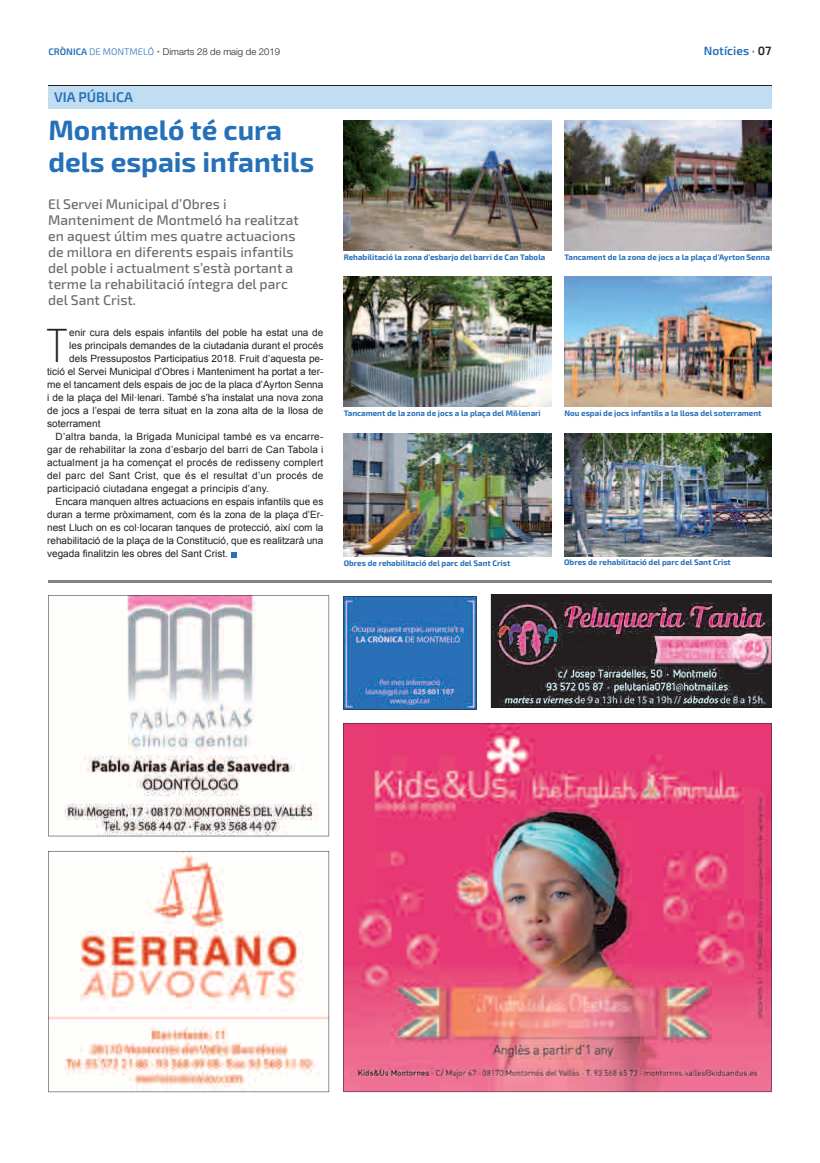
<style>
.page{position:relative;width:820px;height:1163px;background:#fff}
.page>*{position:absolute;margin:0;border:0;box-sizing:border-box;transform-origin:0 0}
.t1{font:100 condensed 46.4px "Helvetica Neue";color:#231f20}
.t2{font:700 28px/32px "Exo 2";color:#2570b8}
.t3{font:500 14px/16px "Exo 2";color:#6a6c6f}
.t4{font:600 14px "Exo 2";color:#2570b8}
.t5{font:600 12px "Exo 2";color:#2570b8}
.t6{font:10px "Arial";color:#231f20}
.t7{font:10px "Arial";letter-spacing:.02em;color:#231f20}
.t8{font:300 9.5px "Helvetica Neue";color:#231f20}
.t9{font:700 8px "Exo 2";color:#2570b8}
.s1{font-family:"Exo 2";font-weight:600;color:#2570b8}
.s2{font-family:"Exo 2";color:#2570b8}
.s3{font-family:"Exo 2";font-weight:700;font-size:13px;color:#8d8b8e}
.s4{font-weight:700;font-size:13px;color:#8d8b8e}
.s5{color:#231f20}
</style>
<div class="page">
<hr style="left:48px;top:580px;width:723px;height:2px;background:#808285">
<svg style="left:48px;top:851px;width:281px;height:240px"></svg>
<svg style="left:48px;top:595px;width:281px;height:241px"></svg>
<img style="left:490px;top:594px;width:281px;height:113px">
<img style="left:343px;top:121px;width:208px;height:130px">
<img style="left:343px;top:277px;width:208px;height:130px">
<img style="left:343px;top:433px;width:208px;height:123px">
<img style="left:564px;top:121px;width:207px;height:130px">
<img style="left:564px;top:277px;width:207px;height:130px">
<img style="left:564px;top:433px;width:207px;height:123px">
<svg style="left:343px;top:596px;width:133px;height:113px;background:#3475b9"></svg>
<img style="left:343px;top:723px;width:428px;height:368px">
<div style="left:48px;top:85px;width:723px;height:24px;background:#c1ddf2"></div>
<hr style="left:48px;top:85px;width:723px;height:1px;background:#231f20">
<svg style="left:231px;top:552px;width:5px;height:5px"></svg>
<p class="t8" style="left:48px;top:45px;width:233px"><span class="s1">CRÒNICA</span> <span class="s2">DE MONTMELÓ</span> <span class="s3">·</span> Dimarts 28 de maig de 2019</p>
<p class="t5" style="left:703px;top:43px;width:69px">Notícies <span class="s4">·</span> <span class="s5">07</span></p>
<h3 class="t4" style="left:54px;top:88px;width:81px">VIA PÚBLICA</h3>
<h2 class="t2" style="left:48px;top:115px;width:267px">Montmeló té cura dels espais infantils</h2>
<p class="t3" style="left:48px;top:196px;width:252px">El Servei Municipal d’Obres i Manteniment de Montmeló ha realitzat en aquest últim mes quatre actuacions de millora en diferents espais infantils del poble i actualment s’està portant a terme la rehabilitació íntegra del parc del Sant Crist.</p>
<h1 class="t1" style="left:47px;top:320px;width:21px">T</h1>
<p class="t6" style="left:69px;top:326px;width:255px">enir cura dels espais infantils del poble ha estat una de</p>
<p class="t6" style="left:69px;top:339px;width:255px">les principals demandes de la ciutadania durant el procés</p>
<p class="t6" style="left:69px;top:352px;width:255px">dels Pressupostos Participatius 2018. Fruit d’aquesta pe-</p>
<p class="t6" style="left:47px;top:365px;width:278px">tició el Servei Municipal d’Obres i Manteniment ha portat a ter-</p>
<p class="t6" style="left:47px;top:378px;width:278px">me el tancament dels espais de joc de la placa d’Ayrton Senna</p>
<p class="t6" style="left:47px;top:391px;width:278px">i de la plaça del Mil·lenari. També s’ha instalat una nova zona</p>
<p class="t6" style="left:47px;top:404px;width:278px">de jocs a l’espai de terra situat en la zona alta de la llosa de</p>
<p class="t6" style="left:47px;top:417px;width:55px">soterrament</p>
<p class="t7" style="left:56px;top:430px;width:269px">D’altra banda, la Brigada Municipal també es va encarre-</p>
<p class="t7" style="left:47px;top:443px;width:278px">gar de rehabilitar la zona d’esbarjo del barri de Can Tabola i</p>
<p class="t7" style="left:47px;top:456px;width:278px">actualment ja ha començat el procés de redisseny complert</p>
<p class="t7" style="left:47px;top:469px;width:278px">del parc del Sant Crist, que és el resultat d’un procés de</p>
<p class="t7" style="left:47px;top:482px;width:223px">participació ciutadana engegat a principis d’any.</p>
<p class="t6" style="left:56px;top:495px;width:269px">Encara manquen altres actuacions en espais infantils que es</p>
<p class="t6" style="left:47px;top:508px;width:278px">duran a terme pròximament, com és la zona de la plaça d’Er-</p>
<p class="t6" style="left:47px;top:521px;width:278px">nest Lluch on es col·locaran tanques de protecció, així com la</p>
<p class="t6" style="left:47px;top:534px;width:278px">rehabilitació de la plaça de la Constitució, que es realitzarà una</p>
<p class="t6" style="left:47px;top:547px;width:182px">vegada finalitzin les obres del Sant Crist.</p>
<p class="t9" style="left:343px;top:252px;width:203px">Rehabilitació la zona d’esbarjo del barri de Can Tabola</p>
<p class="t9" style="left:564px;top:252px;width:207px">Tancament de la zona de jocs a la plaça d’Ayrton Senna</p>
<p class="t9" style="left:343px;top:408px;width:198px">Tancament de la zona de jocs a la plaça del Mil·lenari</p>
<p class="t9" style="left:564px;top:408px;width:198px">Nou espai de jocs infantils a la llosa del soterrament</p>
<p class="t9" style="left:343px;top:558px;width:168px">Obres de rehabilitació del parc del Sant Crist</p>
<p class="t9" style="left:564px;top:557px;width:168px">Obres de rehabilitació del parc del Sant Crist</p>
</div>
